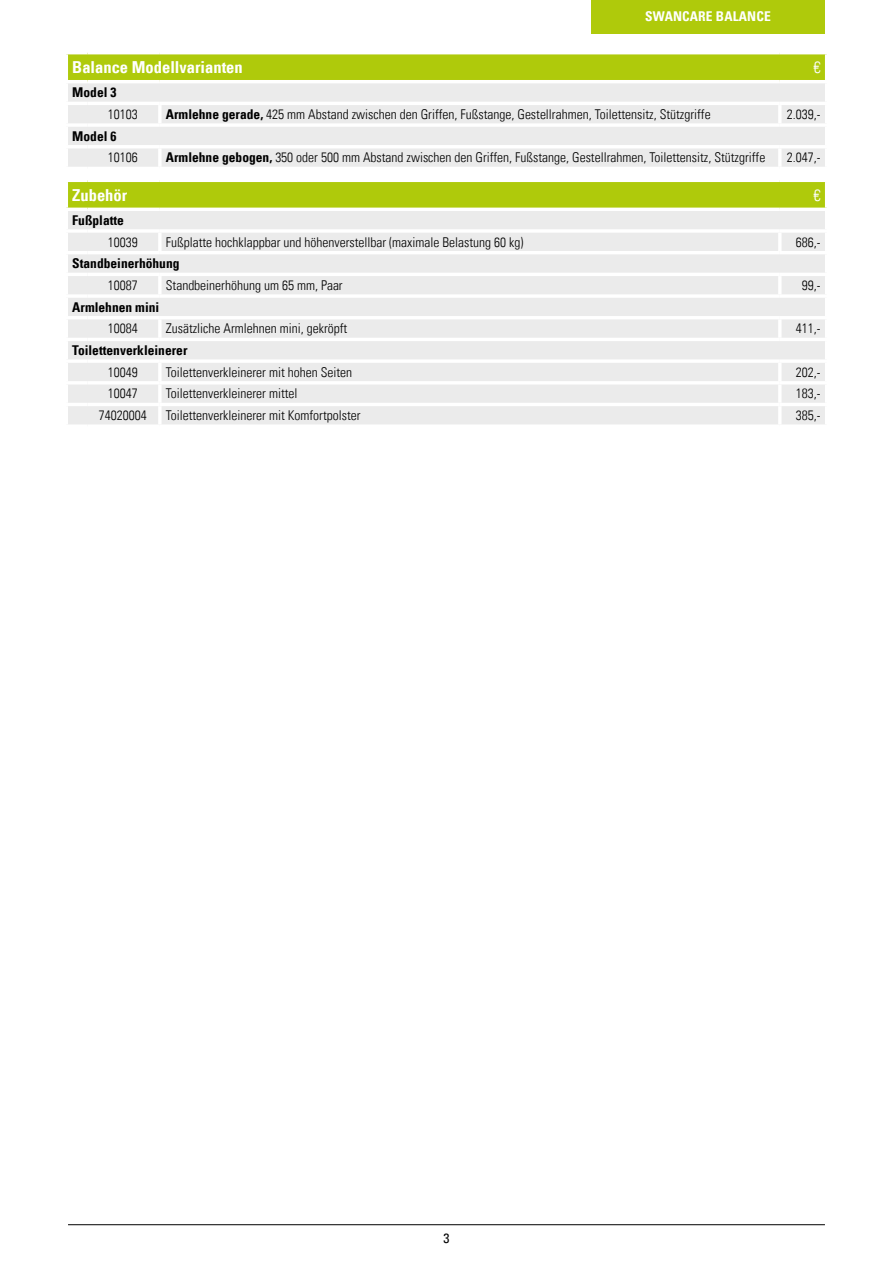
<style>
.page{position:relative;width:893px;height:1263px;background:#fff}
.page>*{position:absolute;margin:0;border:0;box-sizing:border-box;transform-origin:0 0}
.t1{font:16.5px "Univers Com 67 Bold Cond";color:#fff}
.t2{font:16.5px "Univers Com 47 Light Cond";color:#fff}
.t3{font:13.5px "Univers Com 47 Light Cond";color:#000}
.t4{font:13.5px "Univers Com 67 Bold Cond";color:#000}
.t5{font:13.5px "Univers Com 67 Bold Cond";letter-spacing:.01em;color:#fff}
.t6{font:condensed 13.5px "Univers Com 57";color:#000}
.s1{font-family:"Univers Com 67 Bold Cond"}
</style>
<div class="page">
<div style="left:68px;top:54px;width:757px;height:26px;background:#afca0b"></div>
<div style="left:68px;top:83px;width:757px;height:84px;background:#ebebeb"></div>
<hr style="left:88px;top:102px;width:72px;height:3px;background:#fff">
<hr style="left:88px;top:145px;width:72px;height:3px;background:#fff">
<hr style="left:778px;top:105px;width:4px;height:18px;background:#fff">
<hr style="left:778px;top:148px;width:4px;height:19px;background:#fff">
<hr style="left:65px;top:102px;width:23px;height:3px;background:#fff">
<hr style="left:65px;top:123px;width:23px;height:4px;background:#fff">
<hr style="left:88px;top:123px;width:72px;height:4px;background:#fff">
<hr style="left:160px;top:123px;width:620px;height:4px;background:#fff">
<hr style="left:780px;top:123px;width:48px;height:4px;background:#fff">
<hr style="left:65px;top:145px;width:23px;height:3px;background:#fff">
<hr style="left:780px;top:145px;width:48px;height:3px;background:#fff">
<hr style="left:160px;top:102px;width:620px;height:3px;background:#fff">
<hr style="left:158px;top:105px;width:4px;height:18px;background:#fff">
<hr style="left:780px;top:102px;width:48px;height:3px;background:#fff">
<hr style="left:160px;top:145px;width:620px;height:3px;background:#fff">
<hr style="left:158px;top:148px;width:4px;height:19px;background:#fff">
<svg style="left:68px;top:182px;width:757px;height:26px;background:#b0ca0f"></svg>
<div style="left:68px;top:211px;width:757px;height:213px;background:#ebebeb"></div>
<hr style="left:88px;top:229px;width:72px;height:4px;background:#fff">
<hr style="left:88px;top:273px;width:72px;height:3px;background:#fff">
<hr style="left:88px;top:359px;width:72px;height:4px;background:#fff">
<hr style="left:88px;top:381px;width:72px;height:3px;background:#fff">
<hr style="left:88px;top:403px;width:72px;height:3px;background:#fff">
<hr style="left:88px;top:316px;width:72px;height:3px;background:#fff">
<hr style="left:160px;top:229px;width:620px;height:4px;background:#fff">
<hr style="left:778px;top:233px;width:4px;height:18px;background:#fff">
<hr style="left:160px;top:273px;width:620px;height:3px;background:#fff">
<hr style="left:778px;top:276px;width:4px;height:18px;background:#fff">
<hr style="left:778px;top:319px;width:4px;height:19px;background:#fff">
<hr style="left:160px;top:359px;width:620px;height:4px;background:#fff">
<hr style="left:778px;top:363px;width:4px;height:18px;background:#fff">
<hr style="left:778px;top:384px;width:4px;height:19px;background:#fff">
<hr style="left:778px;top:406px;width:4px;height:18px;background:#fff">
<hr style="left:65px;top:229px;width:23px;height:4px;background:#fff">
<hr style="left:65px;top:251px;width:23px;height:3px;background:#fff">
<hr style="left:88px;top:251px;width:72px;height:3px;background:#fff">
<hr style="left:160px;top:251px;width:620px;height:3px;background:#fff">
<hr style="left:780px;top:251px;width:48px;height:3px;background:#fff">
<hr style="left:65px;top:273px;width:23px;height:3px;background:#fff">
<hr style="left:65px;top:316px;width:23px;height:3px;background:#fff">
<hr style="left:65px;top:294px;width:23px;height:4px;background:#fff">
<hr style="left:88px;top:294px;width:72px;height:4px;background:#fff">
<hr style="left:160px;top:294px;width:620px;height:4px;background:#fff">
<hr style="left:780px;top:294px;width:48px;height:4px;background:#fff">
<hr style="left:65px;top:338px;width:23px;height:3px;background:#fff">
<hr style="left:88px;top:338px;width:72px;height:3px;background:#fff">
<hr style="left:160px;top:338px;width:620px;height:3px;background:#fff">
<hr style="left:780px;top:338px;width:48px;height:3px;background:#fff">
<hr style="left:65px;top:359px;width:23px;height:4px;background:#fff">
<hr style="left:65px;top:381px;width:23px;height:3px;background:#fff">
<hr style="left:65px;top:403px;width:23px;height:3px;background:#fff">
<hr style="left:780px;top:229px;width:48px;height:4px;background:#fff">
<hr style="left:780px;top:273px;width:48px;height:3px;background:#fff">
<hr style="left:780px;top:316px;width:48px;height:3px;background:#fff">
<hr style="left:780px;top:359px;width:48px;height:4px;background:#fff">
<hr style="left:780px;top:381px;width:48px;height:3px;background:#fff">
<hr style="left:780px;top:403px;width:48px;height:3px;background:#fff">
<hr style="left:158px;top:233px;width:4px;height:18px;background:#fff">
<hr style="left:158px;top:276px;width:4px;height:18px;background:#fff">
<hr style="left:160px;top:316px;width:620px;height:3px;background:#fff">
<hr style="left:158px;top:319px;width:4px;height:19px;background:#fff">
<hr style="left:158px;top:363px;width:4px;height:18px;background:#fff">
<hr style="left:160px;top:381px;width:620px;height:3px;background:#fff">
<hr style="left:158px;top:384px;width:4px;height:19px;background:#fff">
<hr style="left:160px;top:403px;width:620px;height:3px;background:#fff">
<hr style="left:158px;top:406px;width:4px;height:18px;background:#fff">
<div style="left:591px;top:0;width:234px;height:34px;background:#afca0b"></div>
<hr style="left:68px;top:1224px;width:757px;height:1px;background:#000">
<p class="t5" style="left:645px;top:8px;width:127px">SWANCARE BALANCE</p>
<p class="t1" style="left:72px;top:57px;width:172px">Balance Modellvarianten</p>
<p class="t2" style="left:813px;top:57px;width:9px">€</p>
<p class="t4" style="left:72px;top:84px;width:46px">Model 3</p>
<p class="t3" style="left:108px;top:106px;width:31px">10103</p>
<p class="t3" style="left:166px;top:106px;width:546px"><span class="s1">Armlehne gerade,</span> 425 mm Abstand zwischen den Griffen, Fußstange, Gestellrahmen, Toilettensitz, Stützgriffe</p>
<p class="t3" style="left:787px;top:106px;width:35px">2.039,-</p>
<p class="t4" style="left:72px;top:128px;width:46px">Model 6</p>
<p class="t3" style="left:108px;top:150px;width:31px">10106</p>
<p class="t3" style="left:166px;top:150px;width:601px"><span class="s1">Armlehne gebogen,</span> 350 oder 500 mm Abstand zwischen den Griffen, Fußstange, Gestellrahmen, Toilettensitz, Stützgriffe</p>
<p class="t3" style="left:787px;top:150px;width:35px">2.047,-</p>
<p class="t1" style="left:72px;top:185px;width:56px">Zubehör</p>
<p class="t2" style="left:813px;top:185px;width:9px">€</p>
<p class="t4" style="left:72px;top:212px;width:53px">Fußplatte</p>
<p class="t3" style="left:108px;top:234px;width:31px">10039</p>
<p class="t3" style="left:166px;top:234px;width:359px">Fußplatte hochklappbar und höhenverstellbar (maximale Belastung 60 kg)</p>
<p class="t3" style="left:796px;top:234px;width:26px">686,-</p>
<p class="t4" style="left:72px;top:255px;width:109px">Standbeinerhöhung</p>
<p class="t3" style="left:108px;top:277px;width:31px">10087</p>
<p class="t3" style="left:166px;top:277px;width:178px">Standbeinerhöhung um 65 mm, Paar</p>
<p class="t3" style="left:802px;top:277px;width:20px">99,-</p>
<p class="t4" style="left:72px;top:299px;width:88px">Armlehnen mini</p>
<p class="t3" style="left:108px;top:321px;width:31px">10084</p>
<p class="t3" style="left:166px;top:321px;width:183px">Zusätzliche Armlehnen mini, gekröpft</p>
<p class="t3" style="left:796px;top:321px;width:26px">411,-</p>
<p class="t4" style="left:72px;top:342px;width:117px">Toilettenverkleinerer</p>
<p class="t3" style="left:108px;top:364px;width:31px">10049</p>
<p class="t3" style="left:166px;top:364px;width:188px">Toilettenverkleinerer mit hohen Seiten</p>
<p class="t3" style="left:796px;top:364px;width:26px">202,-</p>
<p class="t3" style="left:108px;top:386px;width:31px">10047</p>
<p class="t3" style="left:166px;top:386px;width:133px">Toilettenverkleinerer mittel</p>
<p class="t3" style="left:796px;top:386px;width:26px">183,-</p>
<p class="t3" style="left:99px;top:407px;width:49px">74020004</p>
<p class="t3" style="left:166px;top:407px;width:196px">Toilettenverkleinerer mit Komfortpolster</p>
<p class="t3" style="left:796px;top:407px;width:26px">385,-</p>
<p class="t6" style="left:443px;top:1229px;width:7px">3</p>
</div>
